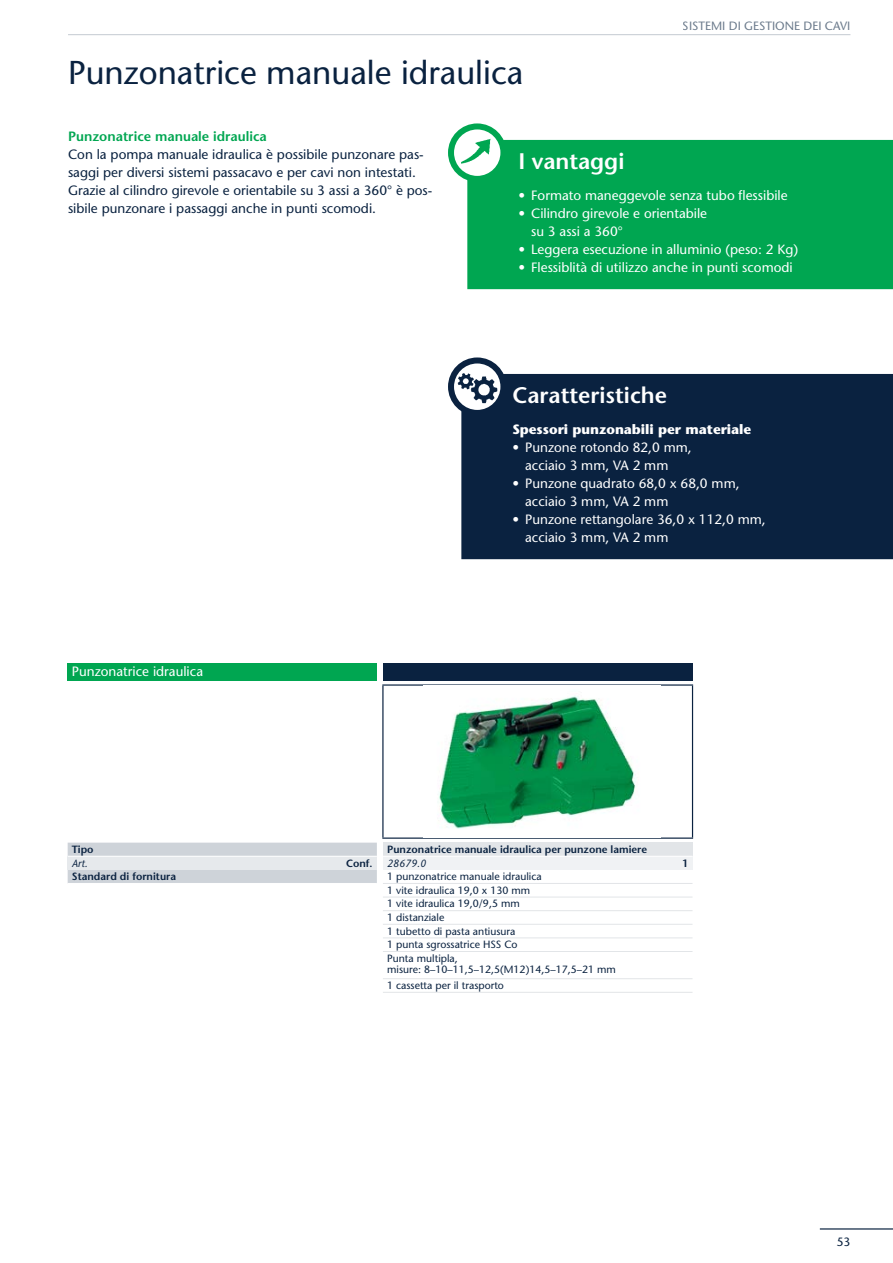
<style>
.page{position:relative;width:893px;height:1263px;background:#fff}
.page>*{position:absolute;margin:0;border:0;box-sizing:border-box;transform-origin:0 0}
.t1{font:500 33px "Stone Sans Std";color:#0a2240}
.t2{font:600 22.5px "Stone Sans Std";color:#fff}
.t3{font:500 13.5px/18px "Stone Sans Std";color:#fff}
.t4{font:500 13.5px/18px "Stone Sans Std";color:#0a2240}
.t5{font:700 13.5px "Stone Sans Std";color:#fff}
.t6{font:600 13.5px "Stone Sans Std";color:#00a651}
.t7{font:500 12px "Stone Sans Std";color:#6c7b8c}
.t8{font:500 12px "Stone Sans Std";color:#0a2240}
.t9{font:500 10.5px/13.6px "Stone Sans Std";color:#0a2240}
.t10{font:600 10.5px "Stone Sans Std";color:#0a2240}
.t11{font:italic 500 10.5px "Stone Sans Std";color:#0a2240}
</style>
<div class="page">
<div style="left:68px;top:663px;width:309px;height:17px;background:#00a651"></div>
<div style="left:68px;top:843px;width:309px;height:40px;background:#ced3d9"></div>
<div style="left:68px;top:856px;width:309px;height:14px;background:#e6e9ec"></div>
<hr style="left:68px;top:856px;width:309px;height:1px;background:#fff">
<div style="left:383px;top:663px;width:309px;height:17px;background:#0a2240"></div>
<div style="left:383px;top:843px;width:309px;height:13px;background:#e2e5e8"></div>
<div style="left:383px;top:856px;width:309px;height:14px;background:#f0f2f4"></div>
<hr style="left:383px;top:856px;width:309px;height:1px;background:#fff">
<hr style="left:382px;top:684px;width:311px;height:2px;background:#0a2240">
<hr style="left:382px;top:686px;width:2px;height:151px;background:#0a2240">
<hr style="left:692px;top:686px;width:1px;height:151px;background:#0a2240">
<hr style="left:382px;top:837px;width:311px;height:2px;background:#0a2240">
<hr style="left:383px;top:883px;width:309px;height:1px;background:#e2e5e8">
<hr style="left:383px;top:897px;width:309px;height:1px;background:#e2e5e8">
<hr style="left:383px;top:910px;width:309px;height:1px;background:#e2e5e8">
<hr style="left:383px;top:924px;width:309px;height:1px;background:#e2e5e8">
<hr style="left:383px;top:937px;width:309px;height:1px;background:#e2e5e8">
<hr style="left:383px;top:951px;width:309px;height:1px;background:#e2e5e8">
<hr style="left:383px;top:978px;width:309px;height:1px;background:#e2e5e8">
<hr style="left:383px;top:992px;width:309px;height:1px;background:#e2e5e8">
<img style="left:439px;top:696px;width:197px;height:133px">
<hr style="left:68px;top:34px;width:782px;height:1px;background:#ced3d9">
<div style="left:467px;top:140px;width:426px;height:149px;background:#00a651"></div>
<svg style="left:451px;top:126px;width:52px;height:53px"></svg>
<img style="left:454px;top:129px;width:46px;height:47px;border-radius:23px">
<div style="left:448px;top:123px;width:58px;height:59px;border:6px solid #00a651;border-radius:50%"></div>
<div style="left:461px;top:374px;width:432px;height:185px;background:#0a2240"></div>
<svg style="left:451px;top:360px;width:52px;height:53px"></svg>
<img style="left:455px;top:363px;width:45px;height:42px">
<div style="left:448px;top:357px;width:58px;height:59px;border:6px solid #0a2240;border-radius:50%"></div>
<hr style="left:820px;top:1228px;width:73px;height:1px;background:#0a2240">
<h1 class="t1" style="left:68px;top:53px;width:457px">Punzonatrice manuale idraulica</h1>
<p class="t7" style="left:683px;top:19px;width:169px">SISTEMI DI GESTIONE DEI CAVI</p>
<p class="t6" style="left:68px;top:129px;width:200px">Punzonatrice manuale idraulica</p>
<p class="t4" style="left:68px;top:146px;width:366px">Con la pompa manuale idraulica è possibile punzonare pas&shy;saggi per diversi sistemi passacavo e per cavi non intestati.<br>Grazie al cilindro girevole e orientabile su 3 assi a 360° è pos&shy;sibile punzonare i passaggi anche in punti scomodi.</p>
<h2 class="t2" style="left:518px;top:148px;width:108px">I vantaggi</h2>
<p class="t3" style="left:518px;top:186px;width:271px">• Formato maneggevole senza tubo flessibile</p>
<p class="t3" style="left:531px;top:204px;width:177px;text-indent:-13px">• Cilindro girevole e orientabile su 3 assi a 360°</p>
<p class="t3" style="left:518px;top:240px;width:281px">• Leggera esecuzione in alluminio (peso: 2 Kg)</p>
<p class="t3" style="left:518px;top:258px;width:276px">• Flessiblità di utilizzo anche in punti scomodi</p>
<p class="t3" style="left:72px;top:662px;width:133px">Punzonatrice idraulica</p>
<h2 class="t2" style="left:512px;top:382px;width:156px">Caratteristiche</h2>
<p class="t5" style="left:512px;top:421px;width:240px">Spessori punzonabili per materiale</p>
<p class="t3" style="left:525px;top:438px;width:168px;text-indent:-13px">• Punzone rotondo 82,0 mm, acciaio 3 mm, VA 2 mm</p>
<p class="t3" style="left:525px;top:474px;width:216px;text-indent:-13px">• Punzone quadrato 68,0 x 68,0 mm, acciaio 3 mm, VA 2 mm</p>
<p class="t3" style="left:525px;top:510px;width:242px;text-indent:-13px">• Punzone rettangolare 36,0 x 112,0 mm, acciaio 3 mm, VA 2 mm</p>
<p class="t10" style="left:72px;top:843px;width:23px">Tipo</p>
<p class="t11" style="left:72px;top:857px;width:17px">Art.</p>
<p class="t10" style="left:346px;top:856px;width:28px">Conf.</p>
<p class="t10" style="left:72px;top:870px;width:106px">Standard di fornitura</p>
<p class="t10" style="left:387px;top:843px;width:262px">Punzonatrice manuale idraulica per punzone lamiere</p>
<p class="t11" style="left:387px;top:857px;width:41px">28679.0</p>
<p class="t10" style="left:682px;top:856px;width:8px">1</p>
<p class="t9" style="left:387px;top:870px;width:156px">1 punzonatrice manuale idraulica<br>1 vite idraulica 19,0 x 130 mm<br>1 vite idraulica 19,0/9,5 mm<br>1 distanziale<br>1 tubetto di pasta antiusura<br>1 punta sgrossatrice HSS Co<br>Punta multipla,</p>
<p class="t9" style="left:387px;top:961px;width:230px;line-height:15.9px">misure: 8–10–11,5–12,5(M12)14,5–17,5–21 mm<br>1 cassetta per il trasporto</p>
<p class="t8" style="left:837px;top:1235px;width:15px">53</p>
</div>
